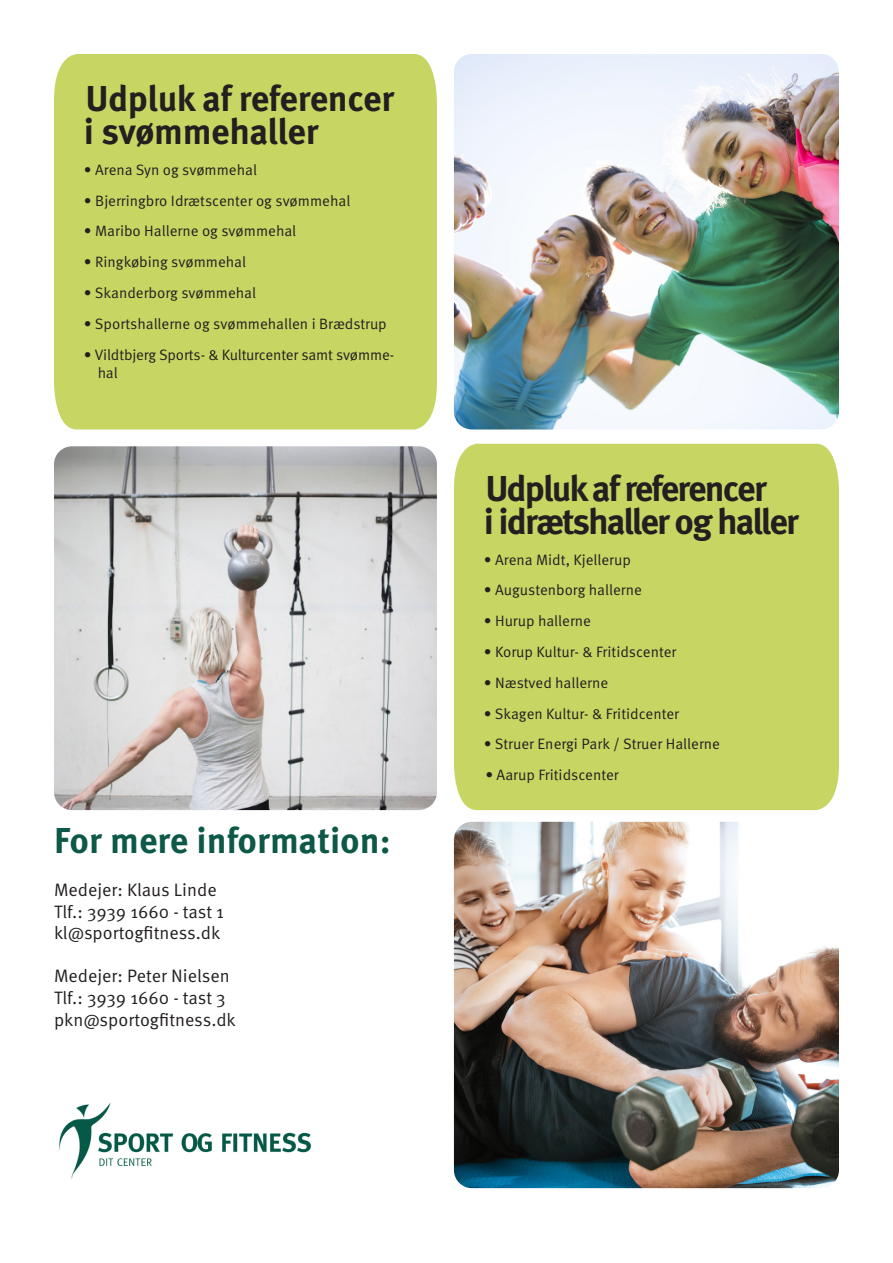
<style>
.page{position:relative;width:893px;height:1263px;background:#fff}
.page>*{position:absolute;margin:0;border:0;box-sizing:border-box;transform-origin:0 0}
.t1{font:700 36px "Meta Pro";letter-spacing:-.05em;color:#231f20}
.t2{font:700 36px "Meta Pro";letter-spacing:-.01em;color:#231f20}
.t3{font:700 36px "Meta Pro";color:#0d5846}
.t4{font:18px "Meta Pro Norm";color:#231f20}
.t5{font:15px/18px "Meta Pro Norm";color:#231f20}
</style>
<div class="page">
<div style="left:54px;top:54px;width:383px;height:375px;background:#c7d563"></div>
<div style="left:454px;top:444px;width:385px;height:366px;background:#c7d563"></div>
<img style="left:54px;top:446px;width:383px;height:364px">
<img style="left:454px;top:822px;width:385px;height:366px">
<img style="left:454px;top:54px;width:385px;height:375px">
<img style="left:59px;top:1103px;width:253px;height:76px">
<p class="t2" style="left:85px;top:70px;width:310px">Udpluk af referencer</p>
<p class="t2" style="left:84px;top:104px;width:236px">i svømmehaller</p>
<p class="t5" style="left:84px;top:160px;width:175px">• Arena Syn og svømmehal</p>
<p class="t5" style="left:84px;top:191px;width:268px">• Bjerringbro Idrætscenter og svømmehal</p>
<p class="t5" style="left:84px;top:221px;width:214px">• Maribo Hallerne og svømmehal</p>
<p class="t5" style="left:84px;top:252px;width:164px">• Ringkøbing svømmehal</p>
<p class="t5" style="left:84px;top:283px;width:174px">• Skanderborg svømmehal</p>
<p class="t5" style="left:84px;top:314px;width:304px">• Sportshallerne og svømmehallen i Brædstrup</p>
<p class="t5" style="left:98px;top:344px;width:298px;text-indent:-14px">• Vildtbjerg Sports- &amp; Kulturcenter samt svømme&shy;hal</p>
<p class="t3" style="left:54px;top:812px;width:338px">For mere information:</p>
<p class="t4" style="left:54px;top:876px;width:164px">Medejer: Klaus Linde</p>
<p class="t4" style="left:54px;top:898px;width:171px">Tlf.: 3939 1660 - tast 1</p>
<p class="t4" style="left:54px;top:919px;width:168px">kl@sportogfitness.dk</p>
<p class="t4" style="left:54px;top:963px;width:177px">Medejer: Peter Nielsen</p>
<p class="t4" style="left:54px;top:984px;width:173px">Tlf.: 3939 1660 - tast 3</p>
<p class="t4" style="left:54px;top:1006px;width:183px">pkn@sportogfitness.dk</p>
<p class="t1" style="left:485px;top:460px;width:283px">Udpluk af referencer</p>
<p class="t1" style="left:484px;top:493px;width:317px">i idrætshaller og haller</p>
<p class="t5" style="left:484px;top:549px;width:149px">• Arena Midt, Kjellerup</p>
<p class="t5" style="left:484px;top:580px;width:160px">• Augustenborg hallerne</p>
<p class="t5" style="left:484px;top:611px;width:109px">• Hurup hallerne</p>
<p class="t5" style="left:484px;top:642px;width:194px">• Korup Kultur- &amp; Fritidscenter</p>
<p class="t5" style="left:484px;top:672px;width:126px">• Næstved hallerne</p>
<p class="t5" style="left:484px;top:703px;width:197px">• Skagen Kultur- &amp; Fritidcenter</p>
<p class="t5" style="left:484px;top:734px;width:238px">• Struer Energi Park / Struer Hallerne</p>
<p class="t5" style="left:485px;top:765px;width:135px">• Aarup Fritidscenter</p>
</div>
